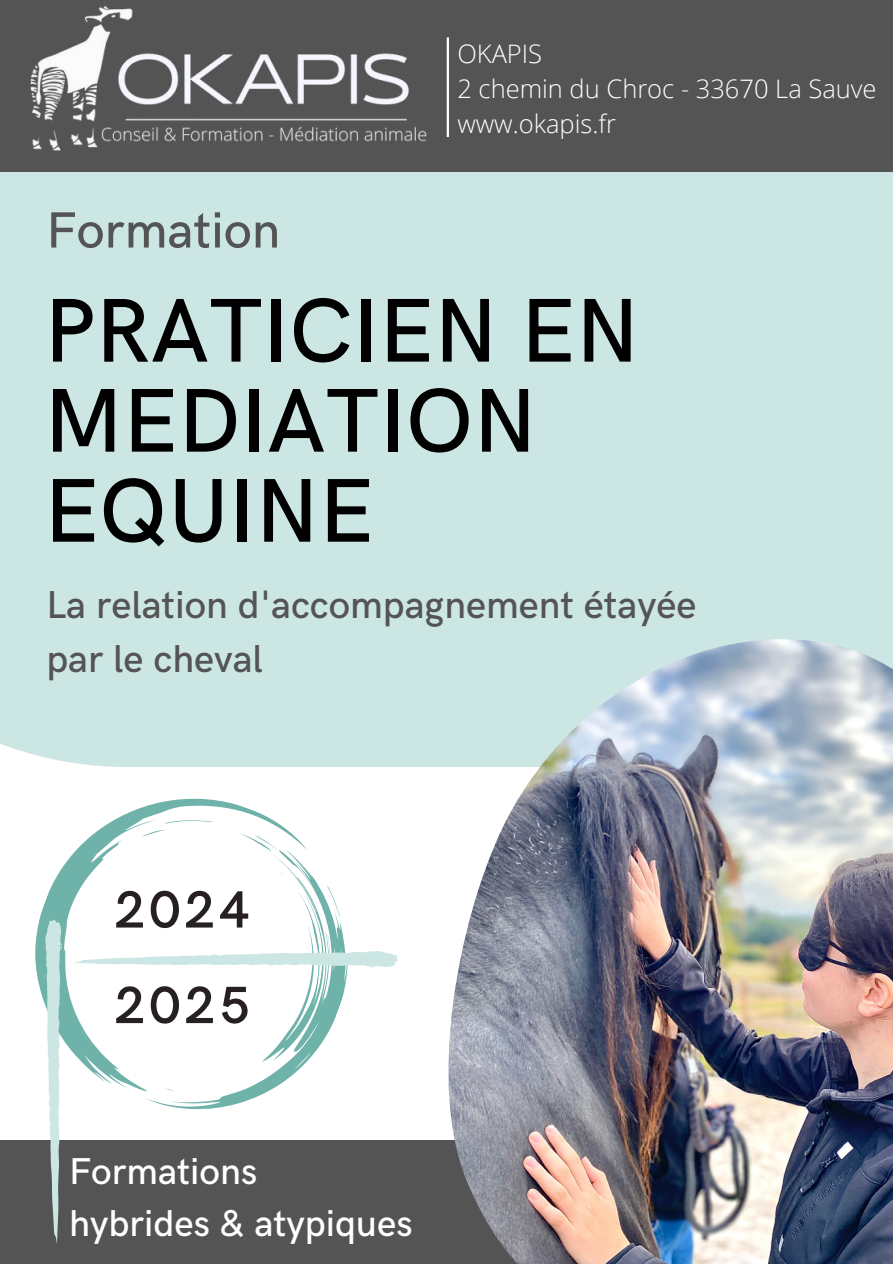
<style>
.page{position:relative;width:893px;height:1264px;background:#fff}
.page>*{position:absolute;margin:0;border:0;box-sizing:border-box;transform-origin:0 0}
.t1{font:500 90.75px/90px "HK Grotesk";color:#000}
.t2{font:600 52.5px "HK Grotesk";letter-spacing:.09em;color:#272020}
.t3{font:500 51px "HK Grotesk";color:#545454}
.t4{font:500 39px/54px "HK Grotesk";color:#545454}
.t5{font:500 37.5px "HK Grotesk";color:#fff}
.t6{font:300 25.5px "Open Sans";color:#fff}
</style>
<div class="page">
<div style="left:0;top:171px;width:892px;height:595px;background:#cce6e3"></div>
<svg style="left:0;top:753px;width:314px;height:338px"></svg>
<svg style="left:144px;top:1072px;width:170px;height:38px"></svg>
<svg style="left:164px;top:1087px;width:11px;height:5px"></svg>
<div style="left:0;top:1139px;width:892px;height:124px;background:#545454"></div>
<img style="left:448px;top:639px;width:444px;height:624px">
<div style="left:0;top:0;width:892px;height:171px;background:#545454"></div>
<img style="left:30px;top:6px;width:397px;height:145px">
<svg style="left:73px;top:806px;width:325px;height:266px"></svg>
<svg style="left:44px;top:919px;width:18px;height:324px"></svg>
<hr style="left:446px;top:37px;width:3px;height:100px;background:#fff">
<p class="t3" style="left:46px;top:202px;width:235px">Formation</p>
<p class="t6" style="left:457px;top:35px;width:86px">OKAPIS</p>
<p class="t6" style="left:457px;top:70px;width:420px">2 chemin du Chroc - 33670 La Sauve</p>
<p class="t6" style="left:457px;top:105px;width:160px">www.okapis.fr</p>
<p class="t1" style="left:44px;top:289px;width:596px">PRATICIEN EN<br>MEDIATION<br>EQUINE</p>
<p class="t4" style="left:46px;top:579px;width:651px">La relation d'accompagnement étayée par le cheval</p>
<p class="t2" style="left:115px;top:880px;width:136px">2024</p>
<p class="t2" style="left:115px;top:975px;width:137px">2025</p>
<p class="t5" style="left:69px;top:1150px;width:190px">Formations</p>
<p class="t5" style="left:69px;top:1202px;width:345px">hybrides &amp; atypiques</p>
</div>
